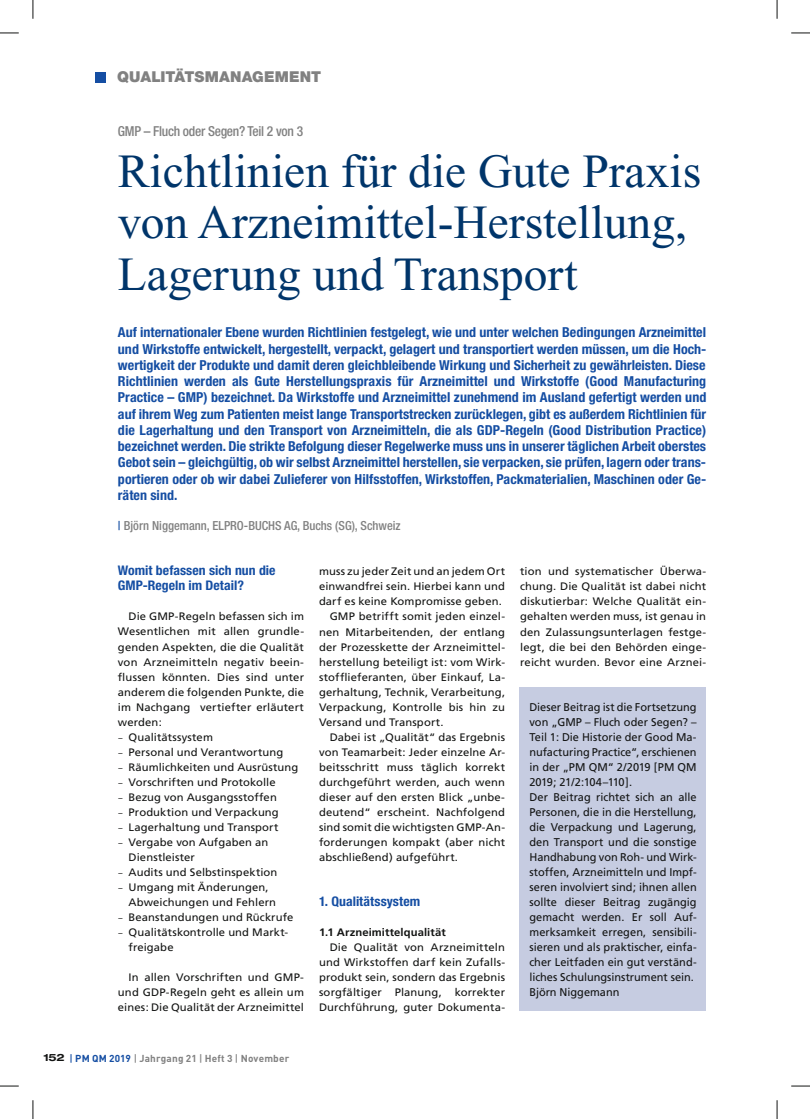
<style>
.page{position:relative;width:810px;height:1119px;background:#fff}
.page>*{position:absolute;margin:0;border:0;box-sizing:border-box;transform-origin:0 0}
.t1{font:47.5px/51.2px "Times New Roman";color:#00356a}
.t2{font:900 15px "Helvetica Neue";letter-spacing:.01em;color:#818181}
.t3{font:700 condensed 13.75px/16.2px "Helvetica Neue";letter-spacing:.005em;color:#154ea3;text-align:justify}
.t4{font:500 condensed 13.75px "Helvetica Neue";letter-spacing:-.02em;color:#818181}
.t5{font:700 condensed 13.25px/15px "Helvetica Neue";color:#154ea3;scale:1.04 1}
.t6{font:500 condensed 12.5px "Helvetica Neue";color:#818181}
.t7{font:11.25px/15px "Frutiger";color:#131413}
.t8{font:10.88px/15px "Frutiger";letter-spacing:.01em;color:#131413;text-align:justify;scale:1.04 1}
.t9{font:700 10.88px "Frutiger";letter-spacing:.005em;color:#131413;scale:1.04 1}
.t10{font:700 10px "DIN";letter-spacing:.015em;color:#818181}
.s1{color:#154ea3}
.s2{font-family:"Rotis Sans Serif";font-weight:300}
.s3{font-family:"Helvetica Neue";font-stretch:expanded;color:#131413}
.s4{font-weight:500;color:#154ea3}
.s5{font-weight:500}
</style>
<div class="page">
<div style="left:95px;top:72px;width:11px;height:11px;background:#154ea3"></div>
<div style="left:520px;top:687px;width:186px;height:323px;background:#c6cce1"></div>
<svg style="left:0;top:32px;width:19px;height:2px"></svg>
<svg style="left:791px;top:32px;width:19px;height:2px"></svg>
<svg style="left:0;top:1085px;width:19px;height:1px"></svg>
<svg style="left:791px;top:1085px;width:19px;height:1px"></svg>
<svg style="left:32px;top:0;width:2px;height:19px"></svg>
<svg style="left:32px;top:1100px;width:2px;height:18px"></svg>
<svg style="left:776px;top:0;width:2px;height:19px"></svg>
<svg style="left:776px;top:1100px;width:2px;height:18px"></svg>
<h2 class="t2" style="left:117px;top:68px;width:206px">QUALITÄTSMANAGEMENT</h2>
<p class="t4" style="left:118px;top:123px;width:187px">GMP – Fluch oder Segen? Teil 2 von 3</p>
<h1 class="t1" style="left:118px;top:146px;width:585px">Richtlinien für die Gute Praxis von Arzneimittel-Herstellung,<br>Lagerung und Transport</h1>
<p class="t3" style="left:118px;top:324px;width:590px">Auf internationaler Ebene wurden Richtlinien festgelegt, wie und unter welchen Bedingungen Arzneimittel und Wirkstoffe entwickelt, hergestellt, verpackt, gelagert und transportiert werden müssen, um die Hoch&shy;wertigkeit der Produkte und damit deren gleichbleibende Wirkung und Sicherheit zu gewährleisten. Diese Richtlinien werden als Gute Herstellungspraxis für Arzneimittel und Wirkstoffe (Good Manufacturing Practice – GMP) bezeichnet. Da Wirkstoffe und Arzneimittel zunehmend im Ausland gefertigt werden und auf ihrem Weg zum Patienten meist lange Transportstrecken zurücklegen, gibt es außerdem Richtlinien für die Lagerhaltung und den Transport von Arzneimitteln, die als GDP-Regeln (Good Distribution Practice) bezeichnet werden. Die strikte Befolgung dieser Regelwerke muss uns in unserer täglichen Arbeit oberstes Gebot sein – gleichgültig, ob wir selbst Arzneimittel herstellen, sie verpacken, sie prüfen, lagern oder trans&shy;portieren oder ob wir dabei Zulieferer von Hilfsstoffen, Wirkstoffen, Packmaterialien, Maschinen oder Ge&shy;räten sind.</p>
<p class="t6" style="left:118px;top:518px;width:284px"><span class="s1">|</span> Björn Niggemann, ELPRO-BUCHS AG, Buchs (SG), Schweiz</p>
<p class="t5" style="left:118px;top:563px;width:153px">Womit befassen sich nun die<br>GMP-Regeln im Detail?</p>
<p class="t8" style="left:118px;top:609px;width:180px;text-indent:11px">Die GMP-Regeln befassen sich im Wesentlichen mit allen grundle&shy;genden Aspekten, die die Qualität von Arzneimitteln negativ beein&shy;flussen könnten. Dies sind unter anderem die folgenden Punkte, die im Nachgang vertiefter erläutert werden:</p>
<p class="t8" style="left:118px;top:729px;width:93px"><span class="s2">–</span> Qualitätssystem</p>
<p class="t8" style="left:118px;top:744px;width:160px"><span class="s2">–</span> Personal und Verantwortung</p>
<p class="t8" style="left:118px;top:759px;width:175px"><span class="s2">–</span> Räumlichkeiten und Ausrüstung</p>
<p class="t8" style="left:118px;top:774px;width:153px"><span class="s2">–</span> Vorschriften und Protokolle</p>
<p class="t8" style="left:118px;top:789px;width:154px"><span class="s2">–</span> Bezug von Ausgangsstoffen</p>
<p class="t8" style="left:118px;top:804px;width:156px"><span class="s2">–</span> Produktion und Verpackung</p>
<p class="t8" style="left:118px;top:819px;width:156px"><span class="s2">–</span> Lagerhaltung und Transport</p>
<p class="t8" style="left:129px;top:834px;width:136px;text-indent:-11px"><span class="s2">–</span> Vergabe von Aufgaben an<br>Dienstleister</p>
<p class="t8" style="left:118px;top:864px;width:155px"><span class="s2">–</span> Audits und Selbstinspektion</p>
<p class="t8" style="left:129px;top:879px;width:143px;text-indent:-11px"><span class="s2">–</span> Umgang mit Änderungen,<br>Abweichungen und Fehlern</p>
<p class="t8" style="left:118px;top:909px;width:170px"><span class="s2">–</span> Beanstandungen und Rückrufe</p>
<p class="t8" style="left:129px;top:924px;width:155px;text-indent:-11px"><span class="s2">–</span> Qualitätskontrolle und Markt&shy;freigabe</p>
<p class="t8" style="left:118px;top:969px;width:180px;text-indent:11px">In allen Vorschriften und GMP&shy;und GDP-Regeln geht es allein um eines: Die Qualität der Arzneimittel</p>
<p class="t8" style="left:319px;top:564px;width:180px">muss zu jeder Zeit und an jedem Ort</p>
<p class="t8" style="left:319px;top:579px;width:180px">einwandfrei sein. Hierbei kann und</p>
<p class="t8" style="left:319px;top:594px;width:177px">darf es keine Kompromisse geben.</p>
<p class="t8" style="left:330px;top:609px;width:170px">GMP betrifft somit jeden einzel-</p>
<p class="t8" style="left:319px;top:624px;width:180px">nen Mitarbeitenden, der entlang</p>
<p class="t8" style="left:319px;top:639px;width:180px">der Prozesskette der Arzneimittel-</p>
<p class="t8" style="left:319px;top:654px;width:180px">herstellung beteiligt ist: vom Wirk-</p>
<p class="t8" style="left:319px;top:669px;width:180px">stofflieferanten, über Einkauf, La-</p>
<p class="t8" style="left:319px;top:684px;width:180px">gerhaltung, Technik, Verarbeitung,</p>
<p class="t8" style="left:319px;top:699px;width:180px">Verpackung, Kontrolle bis hin zu</p>
<p class="t8" style="left:319px;top:714px;width:121px">Versand und Transport.</p>
<p class="t8" style="left:330px;top:729px;width:170px">Dabei ist „Qualität“ das Ergebnis</p>
<p class="t8" style="left:319px;top:744px;width:180px">von Teamarbeit: Jeder einzelne Ar-</p>
<p class="t8" style="left:319px;top:759px;width:180px">beitsschritt muss täglich korrekt</p>
<p class="t8" style="left:319px;top:774px;width:180px">durchgeführt werden, auch wenn</p>
<p class="t8" style="left:319px;top:789px;width:180px">dieser auf den ersten Blick „unbe-</p>
<p class="t8" style="left:319px;top:804px;width:180px">deutend“ erscheint. Nachfolgend</p>
<p class="t8" style="left:319px;top:819px;width:180px">sind somit die wichtigsten GMP-An-</p>
<p class="t8" style="left:319px;top:834px;width:180px">forderungen kompakt (aber nicht</p>
<p class="t8" style="left:319px;top:849px;width:135px">abschließend) aufgeführt.</p>
<p class="t5" style="left:319px;top:893px;width:99px">1. Qualitätssystem</p>
<p class="t9" style="left:319px;top:925px;width:123px">1.1 Arzneimittelqualität</p>
<p class="t8" style="left:319px;top:939px;width:180px;text-indent:11px">Die Qualität von Arzneimitteln und Wirkstoffen darf kein Zufalls&shy;produkt sein, sondern das Ergebnis sorgfältiger Planung, korrekter Durchführung, guter Dokumenta-</p>
<p class="t8" style="left:520px;top:564px;width:180px">tion und systematischer Überwa&shy;chung. Die Qualität ist dabei nicht diskutierbar: Welche Qualität ein&shy;gehalten werden muss, ist genau in den Zulassungsunterlagen festge&shy;legt, die bei den Behörden einge&shy;reicht wurden. Bevor eine Arznei-</p>
<p class="t7" style="left:529px;top:699px;width:169px">Dieser Beitrag ist die Fortsetzung von „GMP – Fluch oder Segen? –<br>Teil 1: Die Historie der Good Ma&shy;nufacturing Practice“, erschienen in der „PM QM“ 2/2019 [PM QM<br>2019; 21/2:104–110].<br>Der Beitrag richtet sich an alle<br>Personen, die in die Herstellung, die Verpackung und Lagerung, den Transport und die sonstige<br>Handhabung von Roh- und Wirk&shy;stoffen, Arzneimitteln und Impf&shy;seren involviert sind; ihnen allen sollte dieser Beitrag zugängig gemacht werden. Er soll Auf&shy;merksamkeit erregen, sensibili&shy;sieren und als praktischer, einfa&shy;cher Leitfaden ein gut verständ&shy;liches Schulungsinstrument sein.<br>Björn Niggemann</p>
<p class="t10" style="left:43px;top:1051px;width:247px"><span class="s3">152</span> <span class="s4">|</span> <span class="s1">PM QM 2019</span> <span class="s5">|</span> Jahrgang 21 <span class="s5">|</span> Heft 3 <span class="s5">|</span> November</p>
</div>
